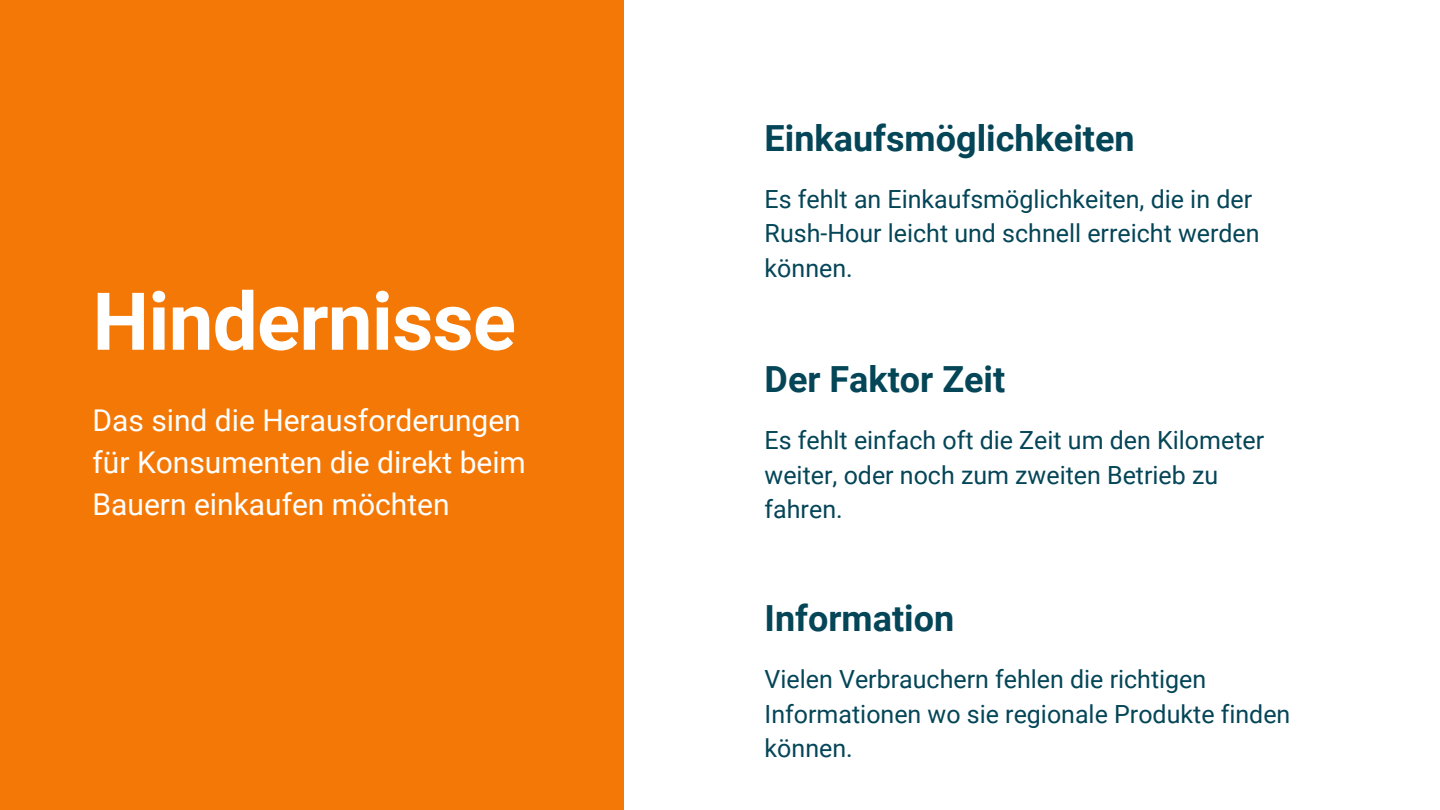
<style>
.page{position:relative;width:1440px;height:810px;background:#fff}
.page>*{position:absolute;margin:0;border:0;box-sizing:border-box;transform-origin:0 0}
.t1{font:700 80px "Roboto";letter-spacing:-.01em;color:#fff}
.t2{font:700 36px "Roboto";color:#044557}
.t3{font:30px/42px "Roboto";color:#fff}
.t4{font:25px/34.5px "Roboto";color:#044557}
</style>
<div class="page">
<div style="left:0;top:0;width:623px;height:810px;background:#f47805"></div>
<h1 class="t1" style="left:93px;top:276px;width:425px">Hindernisse</h1>
<p class="t3" style="left:93px;top:400px;width:435px">Das sind die Herausforderungen für Konsumenten die direkt beim<br>Bauern einkaufen möchten</p>
<h2 class="t2" style="left:765px;top:117px;width:372px">Einkaufsmöglichkeiten</h2>
<p class="t4" style="left:765px;top:182px;width:497px">Es fehlt an Einkaufsmöglichkeiten, die in der<br>Rush-Hour leicht und schnell erreicht werden können.</p>
<h2 class="t2" style="left:765px;top:359px;width:242px">Der Faktor Zeit</h2>
<p class="t4" style="left:765px;top:424px;width:501px">Es fehlt einfach oft die Zeit um den Kilometer weiter, oder noch zum zweiten Betrieb zu fahren.</p>
<h2 class="t2" style="left:765px;top:598px;width:191px">Information</h2>
<p class="t4" style="left:765px;top:662px;width:527px">Vielen Verbrauchern fehlen die richtigen<br>Informationen wo sie regionale Produkte finden können.</p>
</div>
